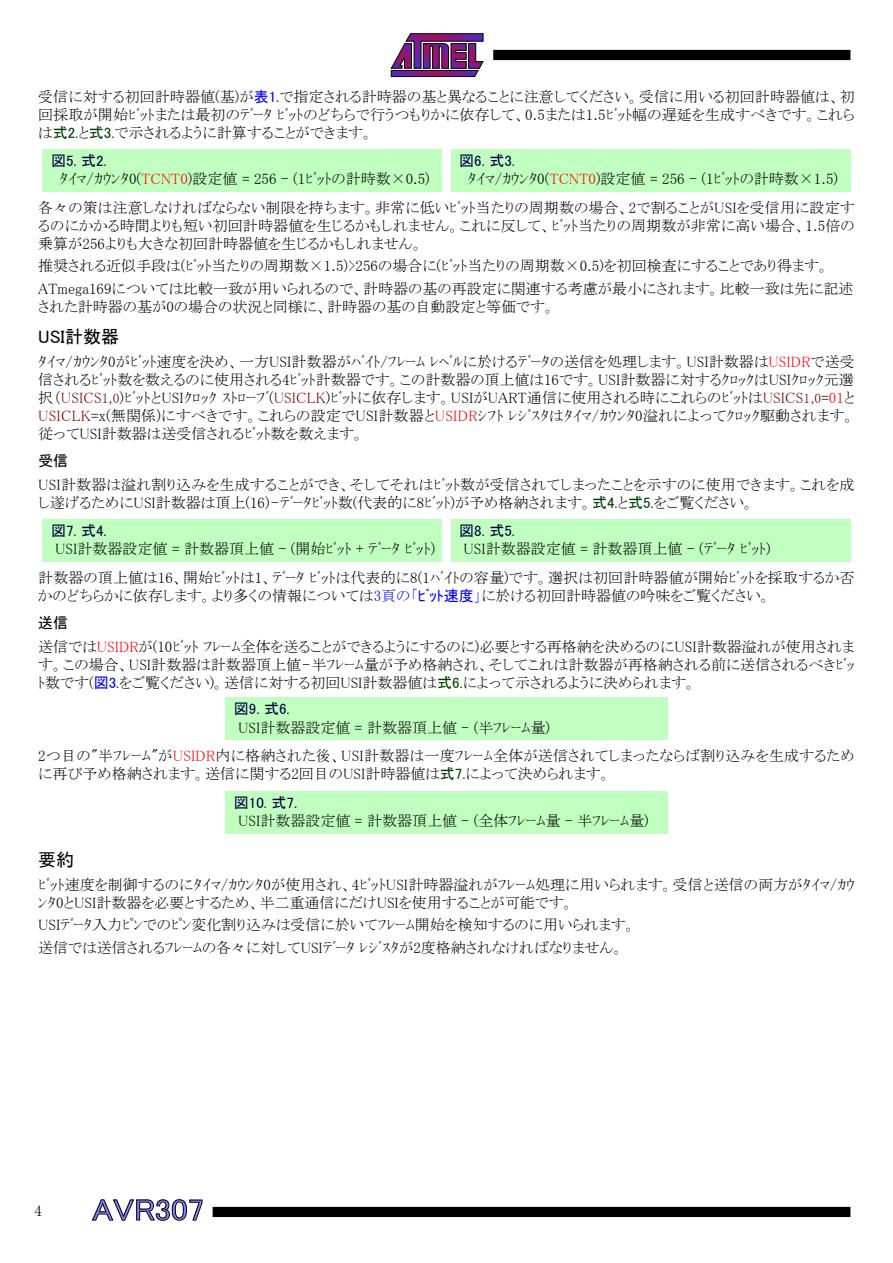
<style>
.page{position:relative;width:893px;height:1263px;background:#fff}
.page>*{position:absolute;margin:0;border:0;box-sizing:border-box;transform-origin:0 0}
.t1{font:30px "MS P Gothic";color:#8080ff;scale:1.1 1}
.t2{font:18px "MS P Gothic";color:#000}
.t3{font:15px/18px "MS P Mincho";color:#000}
.t4{font:15px "MS P Gothic";color:#000040}
.t5{font:15px "MS P Gothic";color:#000}
.s1{font-family:"MS P Gothic";color:#00f}
.s2{font-family:"MS P Gothic";color:#004000}
.s3{color:#f00}
.s4{color:#800000}
.s5{font-size:13.5px;color:#800000}
.s6{color:#00f}
</style>
<div class="page">
<svg style="left:390px;top:33px;width:94px;height:44px"></svg>
<div style="left:493px;top:50px;width:357px;height:10px;background:#000"></div>
<div style="left:213px;top:1207px;width:637px;height:10px;background:#000"></div>
<svg style="left:92px;top:1199px;width:110px;height:22px"></svg>
<div style="left:43px;top:149px;width:399px;height:42px;background:#c0ffc0"></div>
<div style="left:451px;top:149px;width:399px;height:42px;background:#c0ffc0"></div>
<div style="left:43px;top:519px;width:399px;height:42px;background:#c0ffc0"></div>
<div style="left:451px;top:519px;width:399px;height:42px;background:#c0ffc0"></div>
<div style="left:225px;top:697px;width:443px;height:43px;background:#c0ffc0"></div>
<div style="left:225px;top:791px;width:443px;height:42px;background:#c0ffc0"></div>
<p class="t3" style="left:38px;top:88px;width:818px;text-align:justify">受信に対する初回計時器値(基)が<span class="s1">表1.</span>で指定される計時器の基と異なることに注意してください。受信に用いる初回計時器値は、初回採取が開始ﾋﾞｯﾄまたは最初のﾃﾞｰﾀ ﾋﾞｯﾄのどちらで行うつもりかに依存して、0.5または1.5ﾋﾞｯﾄ幅の遅延を生成すべきです。これらは<span class="s2">式2.</span>と<span class="s2">式3.</span>で示されるように計算することができます。</p>
<p class="t3" style="left:60px;top:170px;width:372px">ﾀｲﾏ/ｶｳﾝﾀ0(<span class="s3">TCNT0</span>)設定値 = 256 - (1ﾋﾞｯﾄの計時数×0.5)</p>
<p class="t4" style="left:51px;top:153px;width:57px">図5. 式2.</p>
<p class="t4" style="left:459px;top:153px;width:57px">図6. 式3.</p>
<p class="t3" style="left:38px;top:198px;width:818px;text-align:justify">各々の策は注意しなければならない制限を持ちます。非常に低いﾋﾞｯﾄ当たりの周期数の場合、2で割ることがUSIを受信用に設定するのにかかる時間よりも短い初回計時器値を生じるかもしれません。これに反して、ﾋﾞｯﾄ当たりの周期数が非常に高い場合、1.5倍の乗算が256よりも大きな初回計時器値を生じるかもしれません。</p>
<p class="t3" style="left:38px;top:255px;width:817px;line-height:22.5px">推奨される近似手段は(ﾋﾞｯﾄ当たりの周期数×1.5)&gt;256の場合に(ﾋﾞｯﾄ当たりの周期数×0.5)を初回検査にすることであり得ます。<br>ATmega169については比較一致が用いられるので、計時器の基の再設定に関連する考慮が最小にされます。比較一致は先に記述</p>
<p class="t3" style="left:38px;top:297px;width:518px">された計時器の基が0の場合の状況と同様に、計時器の基の自動設定と等価です。</p>
<p class="t2" style="left:38px;top:328px;width:82px">USI計数器</p>
<p class="t3" style="left:38px;top:353px;width:818px;text-align:justify">ﾀｲﾏ/ｶｳﾝﾀ0がﾋﾞｯﾄ速度を決め、一方USI計数器がﾊﾞｲﾄ/ﾌﾚｰﾑ ﾚﾍﾞﾙに於けるﾃﾞｰﾀの送信を処理します。USI計数器は<span class="s3">USIDR</span>で送受信されるﾋﾞｯﾄ数を数えるのに使用される4ﾋﾞｯﾄ計数器です。この計数器の頂上値は16です。USI計数器に対するｸﾛｯｸはUSIｸﾛｯｸ元選択（<span class="s4">USICS</span><span class="s5">1,0</span>)ﾋﾞｯﾄとUSIｸﾛｯｸ ｽﾄﾛｰﾌﾞ(<span class="s4">USICLK</span>)ﾋﾞｯﾄに依存します。USIがUART通信に使用される時にこれらのﾋﾞｯﾄは<span class="s4">USICS</span><span class="s5">1,0</span>=<span class="s3">01</span>と<span class="s4">USICLK</span>=x(無関係)にすべきです。これらの設定でUSI計数器と<span class="s3">USIDR</span>ｼﾌﾄ ﾚｼﾞｽﾀはﾀｲﾏ/ｶｳﾝﾀ0溢れによってｸﾛｯｸ駆動されます。従ってUSI計数器は送受信されるﾋﾞｯﾄ数を数えます。</p>
<p class="t5" style="left:38px;top:453px;width:31px">受信</p>
<p class="t3" style="left:38px;top:476px;width:818px">USI計数器は溢れ割り込みを生成することができ、そしてそれはﾋﾞｯﾄ数が受信されてしまったことを示すのに使用できます。これを成し遂げるためにUSI計数器は頂上(16)-ﾃﾞｰﾀﾋﾞｯﾄ数(代表的に8ﾋﾞｯﾄ)が予め格納されます。<span class="s2">式4.</span>と<span class="s2">式5.</span>をご覧ください。</p>
<p class="t3" style="left:55px;top:540px;width:381px">USI計数器設定値 = 計数器頂上値 - (開始ﾋﾞｯﾄ + ﾃﾞｰﾀ ﾋﾞｯﾄ)</p>
<p class="t3" style="left:468px;top:170px;width:372px">ﾀｲﾏ/ｶｳﾝﾀ0(<span class="s3">TCNT0</span>)設定値 = 256 - (1ﾋﾞｯﾄの計時数×1.5)</p>
<p class="t4" style="left:51px;top:523px;width:57px">図7. 式4.</p>
<p class="t4" style="left:459px;top:523px;width:57px">図8. 式5.</p>
<p class="t3" style="left:38px;top:568px;width:818px">計数器の頂上値は16、開始ﾋﾞｯﾄは1、ﾃﾞｰﾀ ﾋﾞｯﾄは代表的に8(1ﾊﾞｲﾄの容量)です。選択は初回計時器値が開始ﾋﾞｯﾄを採取するか否かのどちらかに依存します。より多くの情報については<span class="s6">3頁の「</span><span class="s1">ﾋﾞｯﾄ速度</span><span class="s6">」</span>に於ける初回計時器値の吟味をご覧ください。</p>
<p class="t5" style="left:38px;top:615px;width:31px">送信</p>
<p class="t3" style="left:38px;top:637px;width:818px;text-align:justify">送信では<span class="s3">USIDR</span>が(10ﾋﾞｯﾄ ﾌﾚｰﾑ全体を送ることができるようにするのに)必要とする再格納を決めるのにUSI計数器溢れが使用されます。この場合、USI計数器は計数器頂上値-半ﾌﾚｰﾑ量が予め格納され、そしてこれは計数器が再格納される前に送信されるべきﾋﾞｯﾄ数です(<span class="s1">図3.</span>をご覧ください)。送信に対する初回USI計数器値は<span class="s2">式6.</span>によって示されるように決められます。</p>
<p class="t3" style="left:238px;top:718px;width:313px">USI計数器設定値 = 計数器頂上値 - (半ﾌﾚｰﾑ量)</p>
<p class="t3" style="left:463px;top:540px;width:309px">USI計数器設定値 = 計数器頂上値 - (ﾃﾞｰﾀ ﾋﾞｯﾄ)</p>
<p class="t4" style="left:234px;top:701px;width:57px">図9. 式6.</p>
<p class="t3" style="left:38px;top:747px;width:818px">2つ目の"半ﾌﾚｰﾑ"が<span class="s3">USIDR</span>内に格納された後、USI計数器は一度ﾌﾚｰﾑ全体が送信されてしまったならば割り込みを生成するために再び予め格納されます。送信に関する2回目のUSI計時器値は<span class="s2">式7.</span>によって決められます。</p>
<p class="t3" style="left:238px;top:812px;width:412px">USI計数器設定値 = 計数器頂上値 - (全体ﾌﾚｰﾑ量 - 半ﾌﾚｰﾑ量)</p>
<p class="t4" style="left:234px;top:795px;width:65px">図10. 式7.</p>
<p class="t2" style="left:38px;top:850px;width:37px">要約</p>
<p class="t3" style="left:38px;top:875px;width:818px">ﾋﾞｯﾄ速度を制御するのにﾀｲﾏ/ｶｳﾝﾀ0が使用され、4ﾋﾞｯﾄUSI計時器溢れがﾌﾚｰﾑ処理に用いられます。受信と送信の両方がﾀｲﾏ/ｶｳﾝﾀ0とUSI計数器を必要とするため、半二重通信にだけUSIを使用することが可能です。</p>
<p class="t3" style="left:38px;top:914px;width:599px;line-height:22.5px">USIﾃﾞｰﾀ入力ﾋﾟﾝでのﾋﾟﾝ変化割り込みは受信に於いてﾌﾚｰﾑ開始を検知するのに用いられます。送信では送信されるﾌﾚｰﾑの各々に対してUSIﾃﾞｰﾀ ﾚｼﾞｽﾀが2度格納されなければなりません。</p>
<p class="t3" style="left:35px;top:1202px;width:9px">4</p>
<h1 class="t1" style="left:92px;top:1195px;width:103px">AVR307</h1>
</div>
